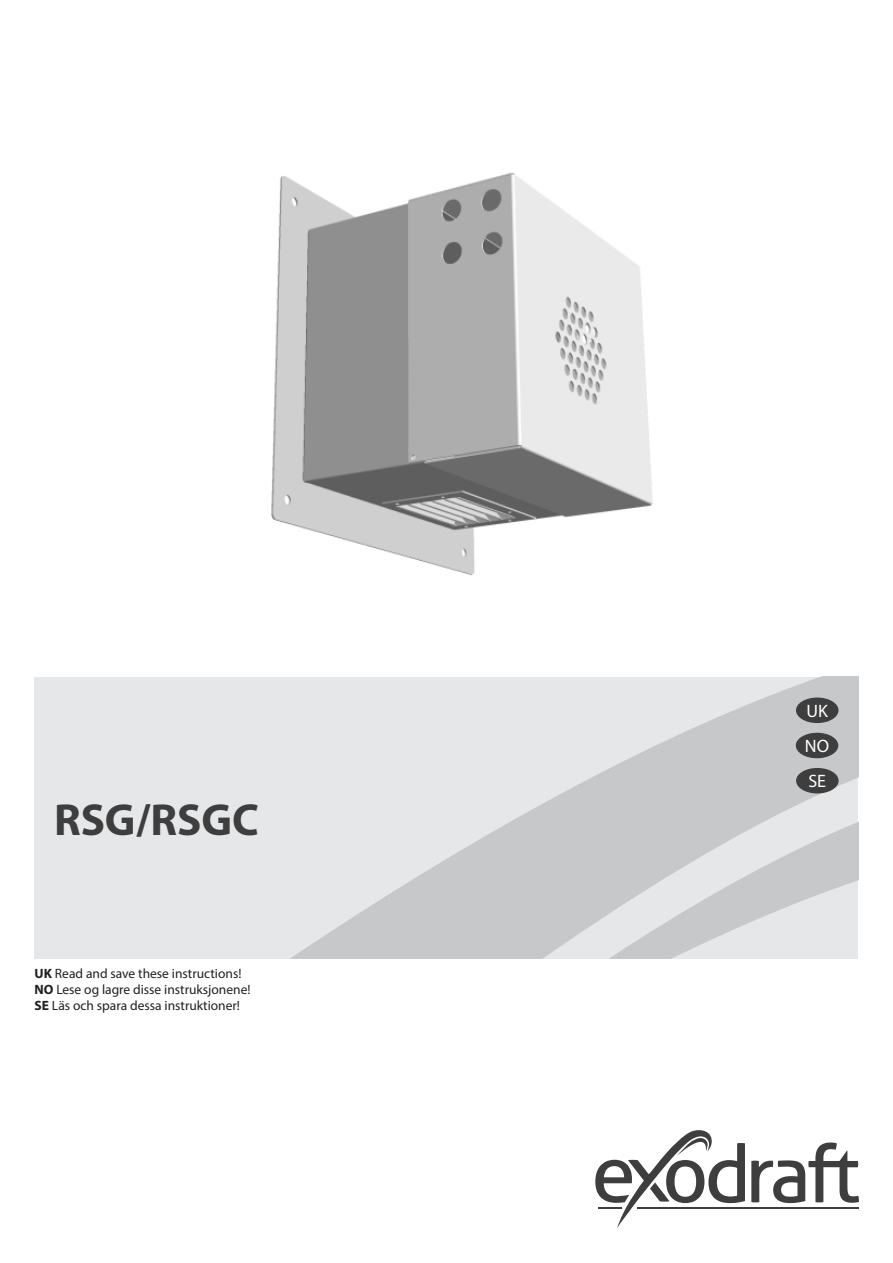
<style>
.page{position:relative;width:893px;height:1263px;background:#fff}
.page>*{position:absolute;margin:0;border:0;box-sizing:border-box;transform-origin:0 0}
.Header_for_front_pag{font:700 45px "Myriad Pro";color:#3e3e3f}
.Lande_ikon_sort{font:18px "Myriad Pro";color:#fff}
.t1{font:13.5px/16.2px "Myriad Pro";color:#231f20}
.s1{font-weight:700}
</style>
<div class="page">
<div style="left:35px;top:677px;width:380px;height:282px;background:#e6e7e9"></div>
<svg style="left:415px;top:677px;width:443px;height:282px;fill:#c7c8ca"></svg>
<hr style="left:638px;top:1208px;width:221px;height:1px;background:#3e3e3f">
<svg style="left:751px;top:1142px;width:108px;height:61px"></svg>
<svg style="left:595px;top:1130px;width:150px;height:98px"></svg>
<img style="left:271px;top:172px;width:382px;height:404px">
<div style="left:796px;top:697px;width:42px;height:26px;background:#3e3e3f;border-radius:50%"></div>
<div style="left:796px;top:733px;width:42px;height:25px;background:#3e3e3f;border-radius:50%"></div>
<div style="left:796px;top:768px;width:43px;height:25px;background:#3e3e3f;border-radius:50%"></div>
<p class="Header_for_front_pag" style="left:54px;top:790px;width:207px">RSG/RSGC</p>
<p class="t1" style="left:35px;top:965px;width:217px"><span class="s1">UK</span> Read and save these instructions!<br><span class="s1">NO</span> Lese og lagre disse instruksjonene!<br><span class="s1">SE</span> Läs och spara dessa instruktioner!</p>
<p class="Lande_ikon_sort" style="left:806px;top:700px;width:23px">UK</p>
<p class="Lande_ikon_sort" style="left:805px;top:735px;width:26px">NO</p>
<p class="Lande_ikon_sort" style="left:808px;top:770px;width:19px">SE</p>
</div>
